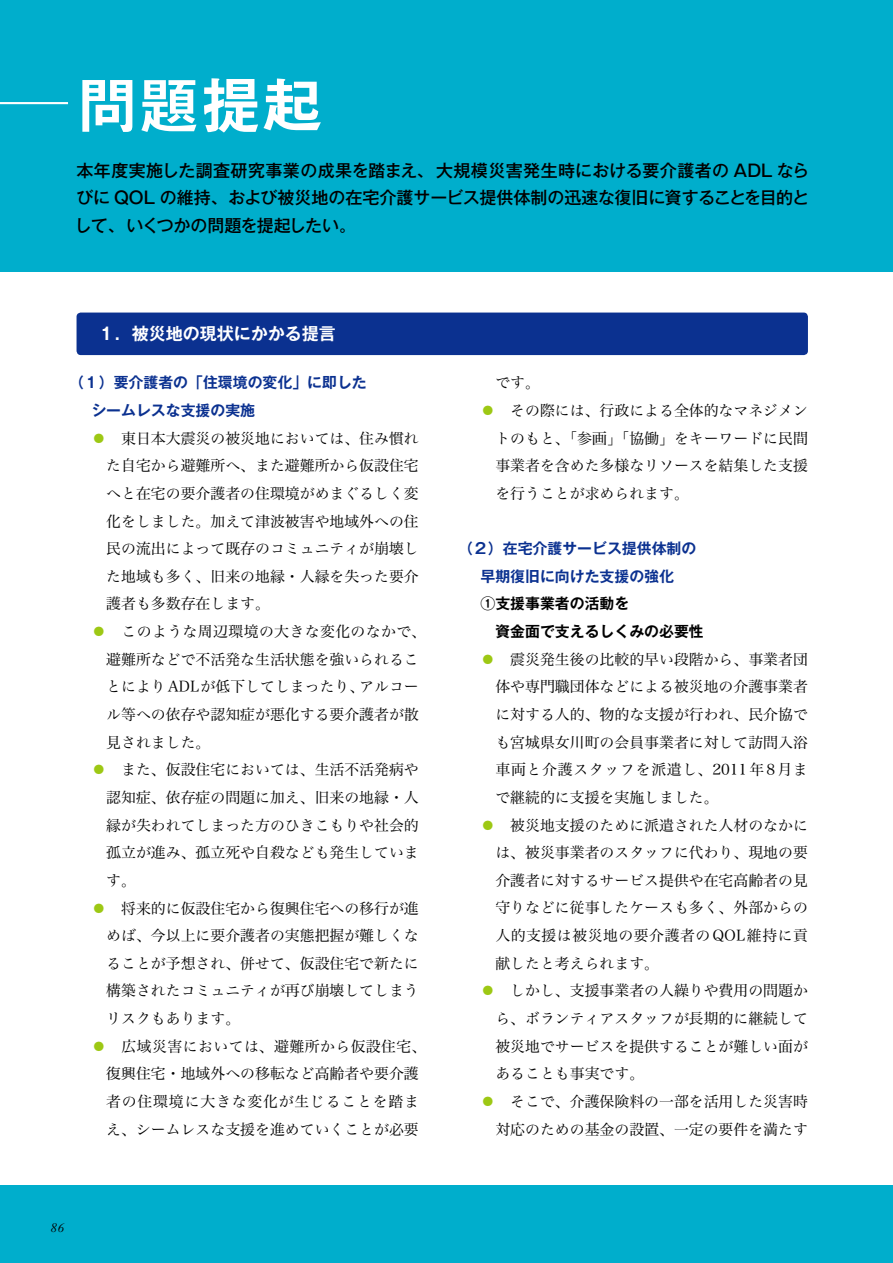
<style>
.page{position:relative;width:893px;height:1263px;background:#00aecc}
.page>*{position:absolute;margin:0;border:0;box-sizing:border-box;transform-origin:0 0}
.t1{font:61.65px "Midashi Go Pro MB31";color:#fff}
.t2{font:500 16.95px/27.6px "Gothic MB101 Pro";letter-spacing:-.02em;color:#000;text-align:justify}
.t3{font:700 16.95px "Gothic MB101 Pro De";color:#fff}
.t4{font:14.85px "Hira Min Pro W3";color:#000}
.t5{font:700 14.85px/27.6px "Gothic MB101 Pro De";color:#0b3190}
.t6{font:700 14.85px/27.6px "Gothic MB101 Pro De";color:#000}
.t7{font:14.85px "Hira Min Pro W3";letter-spacing:.025em;color:#000}
.t8{font:14.85px "Hira Min Pro W3";letter-spacing:.03em;color:#000}
.t9{font:14.85px "Hira Min Pro W3";letter-spacing:.05em;color:#000}
.t10{font:14.85px "Hira Min Pro W3";letter-spacing:.035em;color:#000}
.t11{font:14.85px "Hira Min Pro W3";letter-spacing:.055em;color:#000}
.t12{font:italic 13.8px "Bembo";color:#000}
.s1{color:#9dc814}
</style>
<div class="page">
<div style="left:0;top:272px;width:893px;height:912px;background:#fff"></div>
<div style="left:77px;top:313px;width:731px;height:42px;background:#0b3190;border-radius:4px"></div>
<hr style="left:0;top:102px;width:68px;height:2px;background:#fff">
<h1 class="t1" style="left:77px;top:56px;width:248px">問題提起</h1>
<p class="t2" style="left:75px;top:154px;width:736px">本年度実施した調査研究事業の成果を踏まえ、大規模災害発生時における要介護者の ADL ならびに QOL の維持、および被災地の在宅介護サービス提供体制の迅速な復旧に資することを目的として、いくつかの問題を提起したい。</p>
<p class="t3" style="left:98px;top:320px;width:240px">１．被災地の現状にかかる提言</p>
<p class="t5" style="left:77px;top:367px;width:292px;text-indent:-7px">（１）要介護者の「住環境の変化」に即した　シームレスな支援の実施</p>
<p class="t4" style="left:91px;top:425px;width:329px"><span class="s1">⃝</span>　東日本大震災の被災地においては、住み慣れ</p>
<p class="t4" style="left:106px;top:453px;width:314px">た自宅から避難所へ、また避難所から仮設住宅</p>
<p class="t4" style="left:106px;top:481px;width:314px">へと在宅の要介護者の住環境がめまぐるしく変</p>
<p class="t4" style="left:106px;top:508px;width:314px">化をしました。加えて津波被害や地域外への住</p>
<p class="t4" style="left:106px;top:536px;width:314px">民の流出によって既存のコミュニティが崩壊し</p>
<p class="t4" style="left:106px;top:564px;width:314px">た地域も多く、旧来の地縁・人縁を失った要介</p>
<p class="t4" style="left:106px;top:591px;width:165px">護者も多数存在します。</p>
<p class="t7" style="left:91px;top:619px;width:336px"><span class="s1">⃝</span>　このような周辺環境の大きな変化のなかで、</p>
<p class="t4" style="left:106px;top:646px;width:314px">避難所などで不活発な生活状態を強いられるこ</p>
<p class="t4" style="left:106px;top:674px;width:314px">とによりADLが低下してしまったり、アルコー</p>
<p class="t4" style="left:106px;top:702px;width:314px">ル等への依存や認知症が悪化する要介護者が散</p>
<p class="t4" style="left:106px;top:729px;width:106px">見されました。</p>
<p class="t4" style="left:91px;top:757px;width:329px"><span class="s1">⃝</span>　また、仮設住宅においては、生活不活発病や</p>
<p class="t4" style="left:106px;top:785px;width:314px">認知症、依存症の問題に加え、旧来の地縁・人</p>
<p class="t4" style="left:106px;top:812px;width:314px">縁が失われてしまった方のひきこもりや社会的</p>
<p class="t4" style="left:106px;top:840px;width:314px">孤立が進み、孤立死や自殺なども発生していま</p>
<p class="t4" style="left:106px;top:868px;width:31px">す。</p>
<p class="t4" style="left:91px;top:895px;width:329px"><span class="s1">⃝</span>　将来的に仮設住宅から復興住宅への移行が進</p>
<p class="t4" style="left:106px;top:923px;width:314px">めば、今以上に要介護者の実態把握が難しくな</p>
<p class="t4" style="left:106px;top:950px;width:314px">ることが予想され、併せて、仮設住宅で新たに</p>
<p class="t4" style="left:106px;top:978px;width:314px">構築されたコミュニティが再び崩壊してしまう</p>
<p class="t4" style="left:106px;top:1006px;width:135px">リスクもあります。</p>
<p class="t8" style="left:91px;top:1033px;width:336px"><span class="s1">⃝</span>　広域災害においては、避難所から仮設住宅、</p>
<p class="t4" style="left:106px;top:1061px;width:314px">復興住宅・地域外への移転など高齢者や要介護</p>
<p class="t11" style="left:106px;top:1089px;width:314px">者の住環境に大きな変化が生じることを踏ま</p>
<p class="t4" style="left:106px;top:1116px;width:314px">え、シームレスな支援を進めていくことが必要</p>
<p class="t12" style="left:50px;top:1219px;width:16px">86</p>
<p class="t4" style="left:495px;top:370px;width:46px">です。</p>
<p class="t4" style="left:480px;top:398px;width:329px"><span class="s1">⃝</span>　その際には、行政による全体的なマネジメン</p>
<p class="t4" style="left:495px;top:425px;width:314px">トのもと、「参画」「協働」をキーワードに民間</p>
<p class="t4" style="left:495px;top:453px;width:314px">事業者を含めた多様なリソースを結集した支援</p>
<p class="t4" style="left:495px;top:481px;width:195px">を行うことが求められます。</p>
<p class="t5" style="left:466px;top:533px;width:232px;text-indent:-7px">（２）在宅介護サービス提供体制の　早期復旧に向けた支援の強化</p>
<p class="t6" style="left:480px;top:588px;width:225px">①支援事業者の活動を<br>　資金面で支えるしくみの必要性</p>
<p class="t4" style="left:480px;top:646px;width:329px"><span class="s1">⃝</span>　震災発生後の比較的早い段階から、事業者団</p>
<p class="t4" style="left:495px;top:674px;width:314px">体や専門職団体などによる被災地の介護事業者</p>
<p class="t4" style="left:495px;top:702px;width:314px">に対する人的、物的な支援が行われ、民介協で</p>
<p class="t4" style="left:495px;top:729px;width:314px">も宮城県女川町の会員事業者に対して訪問入浴</p>
<p class="t9" style="left:495px;top:757px;width:314px">車両と介護スタッフを派遣し、2011年8月ま</p>
<p class="t4" style="left:495px;top:785px;width:225px">で継続的に支援を実施しました。</p>
<p class="t4" style="left:480px;top:812px;width:329px"><span class="s1">⃝</span>　被災地支援のために派遣された人材のなかに</p>
<p class="t4" style="left:495px;top:840px;width:314px">は、被災事業者のスタッフに代わり、現地の要</p>
<p class="t4" style="left:495px;top:867px;width:314px">介護者に対するサービス提供や在宅高齢者の見</p>
<p class="t4" style="left:495px;top:895px;width:314px">守りなどに従事したケースも多く、外部からの</p>
<p class="t10" style="left:495px;top:923px;width:314px">人的支援は被災地の要介護者のQOL維持に貢</p>
<p class="t4" style="left:495px;top:950px;width:165px">献したと考えられます。</p>
<p class="t4" style="left:480px;top:978px;width:329px"><span class="s1">⃝</span>　しかし、支援事業者の人繰りや費用の問題か</p>
<p class="t4" style="left:495px;top:1006px;width:314px">ら、ボランティアスタッフが長期的に継続して</p>
<p class="t4" style="left:495px;top:1033px;width:314px">被災地でサービスを提供することが難しい面が</p>
<p class="t4" style="left:495px;top:1061px;width:150px">あることも事実です。</p>
<p class="t4" style="left:480px;top:1089px;width:329px"><span class="s1">⃝</span>　そこで、介護保険料の一部を活用した災害時</p>
<p class="t4" style="left:495px;top:1116px;width:314px">対応のための基金の設置、一定の要件を満たす</p>
</div>
